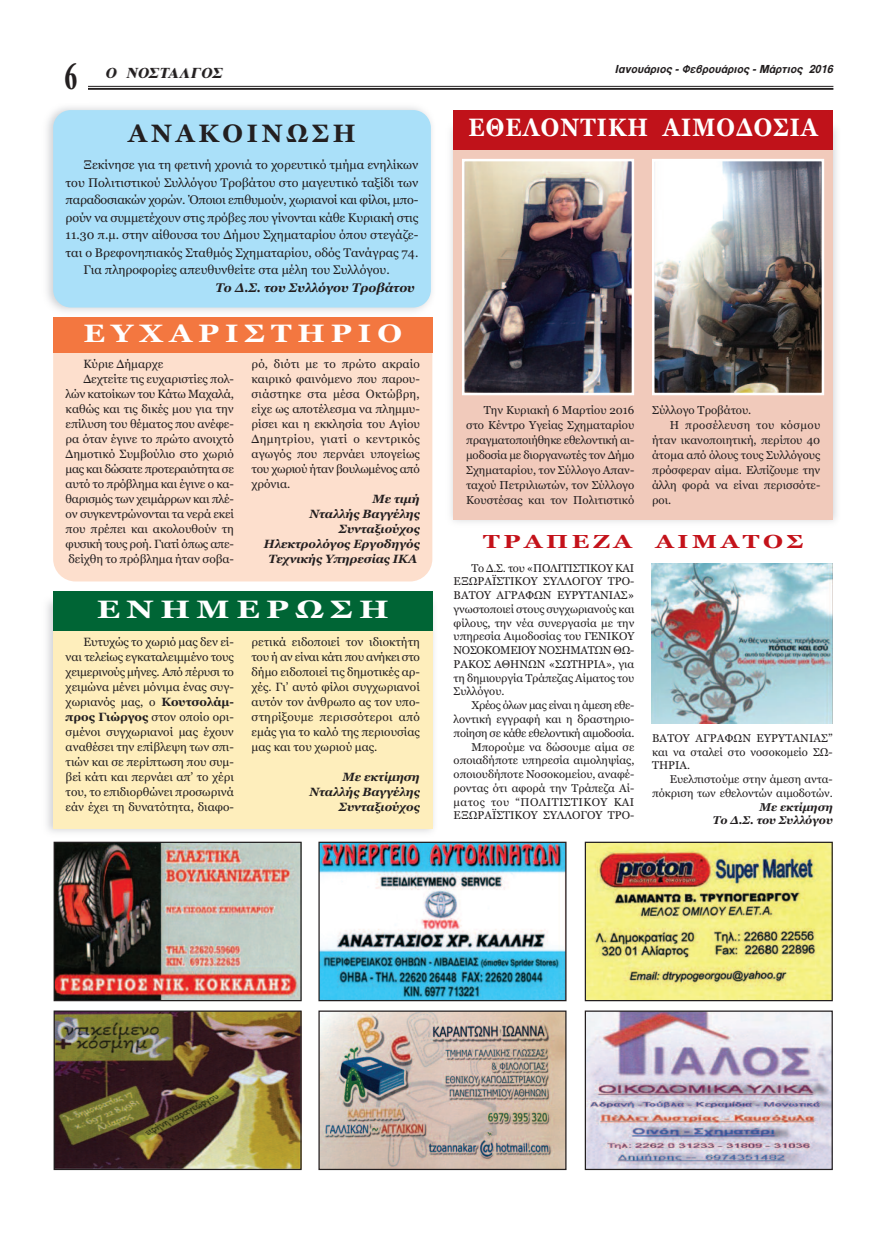
<style>
.page{position:relative;width:886px;height:1241px;background:#fff}
.page>*{position:absolute;margin:0;border:0;box-sizing:border-box;transform-origin:0 0}
.t1{font:700 37.5px "Gr Times";color:#231f20;scale:.7 1}
.t2{font:700 25px "Georgia";letter-spacing:.05em;color:#fff;scale:.9 1}
.t3{font:700 25px "Georgia";letter-spacing:.2em;color:#fff;scale:1.2 1}
.t4{font:700 25px "Georgia";letter-spacing:.15em;color:#231f20}
.t5{font:700 25px "Georgia";letter-spacing:.2em;color:#fff;scale:1.3 1}
.t6{font:700 18.75px "Georgia";letter-spacing:.15em;color:#c4121a;scale:1.3 1}
.t7{font:italic 700 15px "Gr Times";color:#231f20}
.t8{font:12.5px "Georgia";color:#231f20}
.t9{font:12.5px "Georgia";letter-spacing:-.02em;color:#231f20}
.t10{font:italic 700 12.5px "Georgia";color:#231f20}
.t11{font:11.88px/15px "Georgia";letter-spacing:-.005em;color:#231f20;text-align:justify}
.t12{font:italic 700 11.88px/15px "Georgia";color:#231f20;text-align:right}
.t13{font:11.88px "Georgia";letter-spacing:-.03em;color:#231f20}
.t14{font:11.88px "Georgia";letter-spacing:-.025em;color:#231f20}
.t15{font:11.5px/15px "Georgia";color:#231f20;text-align:justify}
.t16{font:11.5px "Georgia";letter-spacing:.03em;color:#231f20}
.t17{font:11.25px/13.8px "Georgia";color:#231f20;text-align:justify}
.t18{font:italic 700 11.25px "Gr Helvetica";color:#231f20}
.t19{font:italic 700 11.25px/13.8px "Georgia";color:#231f20;text-align:right}
.s1{font-weight:700}
</style>
<div class="page">
<img style="left:47px;top:593px;width:387px;height:240px">
<div style="left:53px;top:603px;width:379px;height:225px;background:#feeebc"></div>
<hr style="left:54px;top:86px;width:779px;height:1px;background:#231f20">
<hr style="left:54px;top:88px;width:779px;height:2px;background:#231f20">
<div style="left:53px;top:53px;width:35px;height:50px;background:#fff"></div>
<div style="left:53px;top:591px;width:379px;height:39px;background:#006535"></div>
<div style="left:53px;top:328px;width:379px;height:253px;background:#fddfcd;border-radius:22px"></div>
<div style="left:53px;top:317px;width:379px;height:36px;background:#f37740"></div>
<img style="left:451px;top:119px;width:386px;height:403px">
<div style="left:454px;top:131px;width:379px;height:388px;background:#f1cabb"></div>
<div style="left:454px;top:110px;width:379px;height:39px;background:#c0121a"></div>
<img style="left:56px;top:843px;width:244px;height:156px">
<div style="left:54px;top:841px;width:248px;height:160px;border:1px solid #231f20"></div>
<img style="left:320px;top:843px;width:244px;height:156px">
<div style="left:318px;top:841px;width:248px;height:160px;border:1px solid #231f20"></div>
<img style="left:587px;top:843px;width:244px;height:156px">
<div style="left:585px;top:841px;width:248px;height:160px;border:1px solid #231f20"></div>
<img style="left:56px;top:1012px;width:244px;height:155px">
<div style="left:54px;top:1010px;width:248px;height:159px;border:1px solid #231f20"></div>
<img style="left:320px;top:1012px;width:244px;height:155px">
<div style="left:318px;top:1010px;width:248px;height:159px;border:1px solid #231f20"></div>
<img style="left:587px;top:1012px;width:244px;height:155px">
<div style="left:585px;top:1010px;width:248px;height:159px;border:1px solid #231f20"></div>
<img style="left:652px;top:563px;width:180px;height:160px">
<img style="left:465px;top:162px;width:166px;height:230px">
<div style="left:462px;top:159px;width:172px;height:236px;border:2px solid #fff"></div>
<img style="left:655px;top:162px;width:166px;height:230px">
<div style="left:652px;top:159px;width:172px;height:236px;border:2px solid #fff"></div>
<img style="left:47px;top:107px;width:386px;height:212px">
<img style="left:53px;top:317px;width:379px;height:2px">
<div style="left:53px;top:110px;width:378px;height:197px;background:#aae0f9;border-radius:18px"></div>
<h1 class="t1" style="left:64px;top:56px;width:21px">6</h1>
<p class="t7" style="left:105px;top:64px;width:122px">O NOΣTAΛΓOΣ</p>
<p class="t18" style="left:615px;top:63px;width:222px">Ιανουάριος - Φεβρουάριος - Μάρτιος 2016</p>
<h2 class="t4" style="left:128px;top:118px;width:229px">ΑΝΑΚΟΙΝΩΣΗ</h2>
<p class="t8" style="left:83px;top:157px;width:336px">Ξεκίνησε για τη φετινή χρονιά το χορευτικό τμήμα ενηλίκων</p>
<p class="t8" style="left:66px;top:175px;width:354px">του Πολιτιστικού Συλλόγου Τροβάτου στο μαγευτικό ταξίδι των</p>
<p class="t9" style="left:66px;top:192px;width:354px">παραδοσιακών χορών. Όποιοι επιθυμούν, χωριανοί και φίλοι, μπο-</p>
<p class="t8" style="left:66px;top:210px;width:354px">ρούν να συμμετέχουν στις πρόβες που γίνονται κάθε Κυριακή στις</p>
<p class="t8" style="left:66px;top:227px;width:354px">11.30 π.μ. στην αίθουσα του Δήμου Σχηματαρίου όπου στεγάζε-</p>
<p class="t8" style="left:66px;top:245px;width:354px">ται ο Βρεφονηπιακός Σταθμός Σχηματαρίου, οδός Τανάγρας 74.</p>
<p class="t8" style="left:83px;top:262px;width:308px">Για πληροφορίες απευθυνθείτε στα μέλη του Συλλόγου.</p>
<p class="t10" style="left:215px;top:280px;width:201px">Το Δ.Σ. του Συλλόγου Τροβάτου</p>
<h2 class="t3" style="left:84px;top:319px;width:267px">ΕΥΧΑΡΙΣΤΗΡΙΟ</h2>
<p class="t11" style="left:83px;top:356px;width:82px">Κύριε Δήμαρχε</p>
<p class="t11" style="left:83px;top:371px;width:152px">Δεχτείτε τις ευχαριστίες πολ-</p>
<p class="t11" style="left:66px;top:386px;width:170px">λών κατοίκων του Κάτω Μαχαλά,</p>
<p class="t11" style="left:66px;top:401px;width:170px">καθώς και τις δικές μου για την</p>
<p class="t11" style="left:66px;top:416px;width:170px">επίλυση του θέματος που ανέφε-</p>
<p class="t11" style="left:66px;top:431px;width:170px">ρα όταν έγινε το πρώτο ανοιχτό</p>
<p class="t11" style="left:66px;top:446px;width:170px">Δημοτικό Συμβούλιο στο χωριό</p>
<p class="t13" style="left:66px;top:462px;width:170px">μας και δώσατε προτεραιότητα σε</p>
<p class="t11" style="left:66px;top:476px;width:170px">αυτό το πρόβλημα και έγινε ο κα-</p>
<p class="t14" style="left:66px;top:492px;width:170px">θαρισμός των χειμάρρων και πλέ-</p>
<p class="t11" style="left:66px;top:506px;width:170px">ον συγκεντρώνονται τα νερά εκεί</p>
<p class="t11" style="left:66px;top:521px;width:170px">που πρέπει και ακολουθούν τη</p>
<p class="t11" style="left:66px;top:536px;width:170px">φυσική τους ροή. Γιατί όπως απε-</p>
<p class="t11" style="left:68px;top:551px;width:167px">δείχθη το πρόβλημα ήταν σοβα-</p>
<p class="t11" style="left:252px;top:356px;width:170px">ρό, διότι με το πρώτο ακραίο καιρικό φαινόμενο που παρου&shy;σιάστηκε στα μέσα Οκτώβρη, είχε ως αποτέλεσμα να πλημμυ&shy;ρίσει και η εκκλησία του Αγίου Δημητρίου, γιατί ο κεντρικός αγωγός που περνάει υπογείως του χωριού ήταν βουλωμένος από χρόνια.</p>
<p class="t12" style="left:264px;top:491px;width:157px">Με τιμή<br>Νταλλής Βαγγέλης<br>Συνταξιούχος<br>Ηλεκτρολόγος Εργοδηγός<br>Τεχνικής Υπηρεσίας ΙΚΑ</p>
<h2 class="t5" style="left:97px;top:594px;width:226px">ΕΝΗΜΕΡΩΣΗ</h2>
<p class="t11" style="left:66px;top:634px;width:170px;text-indent:18px">Ευτυχώς το χωριό μας δεν εί&shy;ναι τελείως εγκαταλειμμένο τους χειμερινούς μήνες. Από πέρυσι το χειμώνα μένει μόνιμα ένας συγ&shy;χωριανός μας, ο <span class="s1">Κουτσολάμ&shy;προς Γιώργος</span> στον οποίο ορι&shy;σμένοι συγχωριανοί μας έχουν αναθέσει την επίβλεψη των σπι&shy;τιών και σε περίπτωση που συμ&shy;βεί κάτι και περνάει απ’ το χέρι του, το επιδιορθώνει προσωρινά εάν έχει τη δυνατότητα, διαφο-</p>
<p class="t11" style="left:252px;top:634px;width:170px">ρετικά ειδοποιεί τον ιδιοκτήτη του ή αν είναι κάτι που ανήκει στο δήμο ειδοποιεί τις δημοτικές αρ&shy;χές. Γι’ αυτό φίλοι συγχωριανοί αυτόν τον άνθρωπο ας τον υπο&shy;στηρίξουμε περισσότεροι από εμάς για το καλό της περιουσίας μας και του χωριού μας.</p>
<p class="t12" style="left:309px;top:769px;width:112px">Με εκτίμηση<br>Νταλλής Βαγγέλης<br>Συνταξιούχος</p>
<h2 class="t2" style="left:468px;top:113px;width:390px">ΕΘΕΛΟΝΤΙΚΗ ΑΙΜΟΔΟΣΙΑ</h2>
<p class="t15" style="left:466px;top:402px;width:170px;text-indent:18px">Την Κυριακή 6 Μαρτίου 2016 στο Κέντρο Υγείας Σχηματαρίου πραγματοποιήθηκε εθελοντική αι&shy;μοδοσία με διοργανωτές τον Δήμο Σχηματαρίου, τον Σύλλογο Απαν&shy;ταχού Πετριλιωτών, τον Σύλλογο Κουστέσας και τον Πολιτιστικό</p>
<p class="t15" style="left:652px;top:402px;width:101px">Σύλλογο Τροβάτου.</p>
<p class="t16" style="left:670px;top:418px;width:152px">Η προσέλευση του κόσμου</p>
<p class="t15" style="left:652px;top:432px;width:170px">ήταν ικανοποιητική, περίπου 40</p>
<p class="t15" style="left:652px;top:447px;width:170px">άτομα από όλους τους Συλλόγους</p>
<p class="t15" style="left:652px;top:462px;width:170px">πρόσφεραν αίμα. Ελπίζουμε την</p>
<p class="t15" style="left:652px;top:477px;width:170px">άλλη φορά να είναι περισσότε-</p>
<p class="t15" style="left:652px;top:492px;width:21px">ροι.</p>
<h3 class="t6" style="left:483px;top:530px;width:248px">ΤΡΑΠΕΖΑ ΑΙΜΑΤΟΣ</h3>
<p class="t17" style="left:454px;top:561px;width:182px;text-indent:18px">Το Δ.Σ. του «ΠΟΛΙΤΙΣΤΙΚΟΥ ΚΑΙ ΕΞΩΡΑΪΣΤΙΚΟΥ ΣΥΛΛΟΓΟΥ ΤΡΟ-ΒΑΤΟΥ ΑΓΡΑΦΩΝ ΕΥΡΥΤΑΝΙΑΣ» γνωστοποιεί στους συγχωριανούς και φίλους, την νέα συνεργασία με την υπηρεσία Αιμοδοσίας του ΓΕΝΙΚΟΥ ΝΟΣΟΚΟΜΕΙΟΥ ΝΟΣΗΜΑΤΩΝ ΘΩ-ΡΑΚΟΣ ΑΘΗΝΩΝ «ΣΩΤΗΡΙΑ», για τη δημιουργία Τράπεζας Αίματος του Συλλόγου.</p>
<p class="t17" style="left:454px;top:698px;width:182px;text-align:right">Χρέος όλων μας είναι η άμεση εθε&shy;λοντική εγγραφή και η δραστηριο&shy;ποίηση σε κάθε εθελοντική αιμοδοσία.<br>Μπορούμε να δώσουμε αίμα σε οποιαδήποτε υπηρεσία αιμοληψίας, οποιουδήποτε Νοσοκομείου, αναφέ&shy;ροντας ότι αφορά την Τράπεζα Αί&shy;ματος του “ΠΟΛΙΤΙΣΤΙΚΟΥ ΚΑΙ<br>ΕΞΩΡΑΪΣΤΙΚΟΥ ΣΥΛΛΟΓΟΥ ΤΡΟ-</p>
<p class="t17" style="left:652px;top:731px;width:182px">ΒΑΤΟΥ ΑΓΡΑΦΩΝ ΕΥΡΥΤΑΝΙΑΣ” και να σταλεί στο νοσοκομείο ΣΩ-ΤΗΡΙΑ.</p>
<p class="t17" style="left:652px;top:772px;width:182px;text-align:right">Ευελπιστούμε στην άμεση αντα&shy;πόκριση των εθελοντών αιμοδοτών.</p>
<p class="t19" style="left:713px;top:799px;width:122px">Με εκτίμηση<br>Το Δ.Σ. του Συλλόγου</p>
</div>
